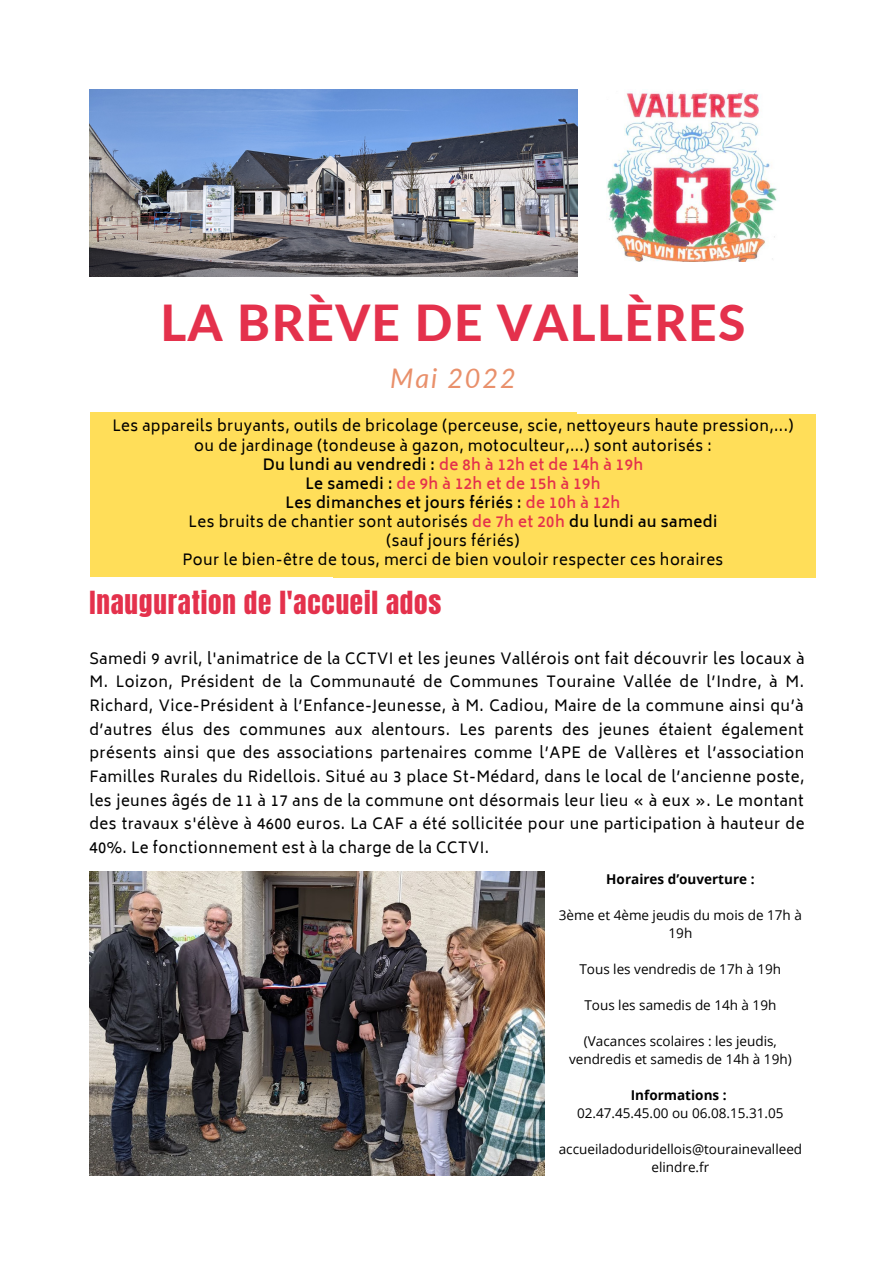
<style>
.page{position:relative;width:894px;height:1264px;background:#fff}
.page>*{position:absolute;margin:0;border:0;box-sizing:border-box;transform-origin:0 0}
.t1{font:800 49.5px "Lato";letter-spacing:.03em;color:#e4314c}
.t2{font:27.15px "Anton";letter-spacing:.03em;color:#e4314c}
.t3{font:italic 27px "Lato";letter-spacing:.07em;color:#e9906b}
.t4{font:15px/23.7px "Biryani";letter-spacing:.03em;color:#000;text-align:justify}
.t5{font:600 15px "Biryani";letter-spacing:.03em;color:#e4314c}
.t6{font:600 15px "Biryani";letter-spacing:.03em;color:#000}
.t7{font:13.5px/18px "Open Sans";color:#000;text-align:center}
.t8{font:700 13.5px "Open Sans";color:#000}
.s1{color:#000}
.s2{color:#e4314c}
.s3{font-weight:600;color:#e4314c}
.s4{font-weight:600}
</style>
<div class="page">
<img style="left:89px;top:89px;width:488px;height:187px">
<img style="left:606px;top:91px;width:171px;height:171px">
<img style="left:89px;top:871px;width:455px;height:304px">
<div style="left:90px;top:412px;width:486px;height:165px;background:#ffde59"></div>
<div style="left:334px;top:414px;width:481px;height:163px;background:#ffde59"></div>
<p class="t1" style="left:160px;top:292px;width:586px">LA BRÈVE DE VALLÈRES</p>
<p class="t3" style="left:390px;top:361px;width:127px">Mai 2022</p>
<p class="t4" style="left:112px;top:414px;width:682px">Les appareils bruyants, outils de bricolage (perceuse, scie, nettoyeurs haute pression,...)</p>
<p class="t4" style="left:194px;top:433px;width:519px">ou de jardinage (tondeuse à gazon, motoculteur,...) sont autorisés :</p>
<p class="t5" style="left:263px;top:456px;width:382px"><span class="s1">Du lundi au vendredi :</span> de 8h à 12h et de 14h à 19h</p>
<p class="t5" style="left:305px;top:475px;width:296px"><span class="s1">Le samedi :</span> de 9h à 12h et de 15h à 19h</p>
<p class="t6" style="left:285px;top:494px;width:336px">Les dimanches et jours fériés : <span class="s2">de 10h à 12h</span></p>
<p class="t4" style="left:188px;top:510px;width:530px">Les bruits de chantier sont autorisés <span class="s3">de 7h et 20h</span> <span class="s4">du lundi au samedi</span></p>
<p class="t4" style="left:386px;top:529px;width:135px">(sauf jours fériés)</p>
<p class="t4" style="left:182px;top:548px;width:542px">Pour le bien-être de tous, merci de bien vouloir respecter ces horaires</p>
<p class="t2" style="left:89px;top:583px;width:353px">Inauguration de l'accueil ados</p>
<p class="t4" style="left:89px;top:646px;width:716px">Samedi 9 avril, l'animatrice de la CCTVI et les jeunes Vallérois ont fait découvrir les locaux à M. Loizon, Président de la Communauté de Communes Touraine Vallée de l’Indre, à M.<br>Richard, Vice-Président à l’Enfance-Jeunesse, à M. Cadiou, Maire de la commune ainsi qu’à d’autres élus des communes aux alentours. Les parents des jeunes étaient également présents ainsi que des associations partenaires comme l’APE de Vallères et l’association Familles Rurales du Ridellois. Situé au 3 place St-Médard, dans le local de l’ancienne poste, les jeunes âgés de 11 à 17 ans de la commune ont désormais leur lieu « à eux ». Le montant des travaux s'élève à 4600 euros. La CAF a été sollicitée pour une participation à hauteur de 40%. Le fonctionnement est à la charge de la CCTVI.</p>
<p class="t8" style="left:606px;top:869px;width:150px">Horaires d’ouverture :</p>
<p class="t7" style="left:558px;top:905px;width:244px">3ème et 4ème jeudis du mois de 17h à<br>19h</p>
<p class="t7" style="left:579px;top:959px;width:203px">Tous les vendredis de 17h à 19h</p>
<p class="t7" style="left:584px;top:995px;width:193px">Tous les samedis de 14h à 19h</p>
<p class="t7" style="left:569px;top:1031px;width:224px">(Vacances scolaires : les jeudis, vendredis et samedis de 14h à 19h)</p>
<p class="t8" style="left:630px;top:1085px;width:97px">Informations :</p>
<p class="t7" style="left:577px;top:1103px;width:208px">02.47.45.45.00 ou 06.08.15.31.05</p>
<p class="t7" style="left:558px;top:1139px;width:245px">accueiladoduridellois@tourainevalleed elindre.fr</p>
</div>
